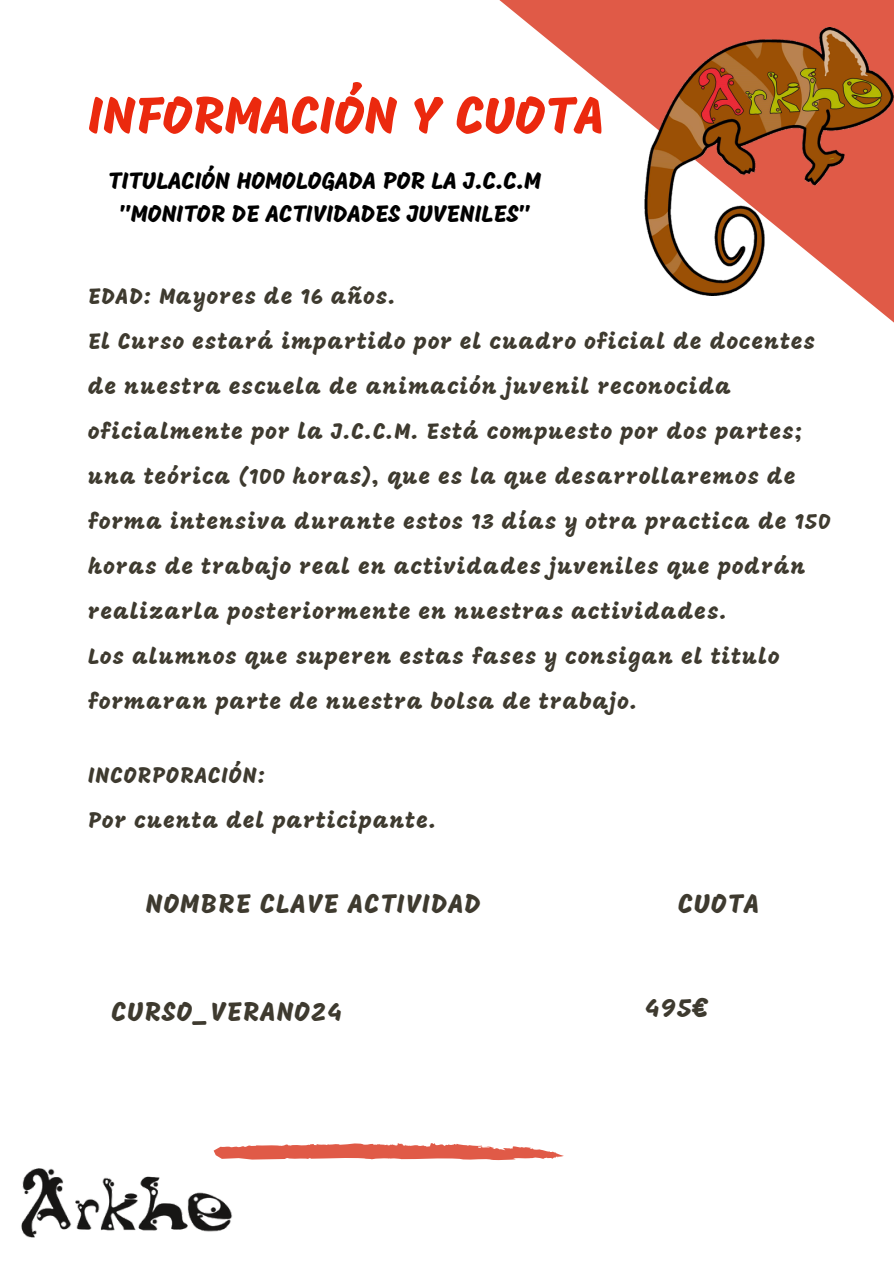
<style>
.page{position:relative;width:894px;height:1264px;background:#fff}
.page>*{position:absolute;margin:0;border:0;box-sizing:border-box;transform-origin:0 0}
.t1{font:52.5px "Mogra";color:#eb290e}
.t2{font:27px "Mogra";letter-spacing:.045em;color:#3e3a2f}
.t3{font:24px/32.7px "Mogra";color:#000;text-align:center}
.t4{font:22.5px/45px "Mogra";letter-spacing:.045em;color:#3e3a2f}
</style>
<div class="page">
<svg style="left:499px;top:0;width:394px;height:322px"></svg>
<svg style="left:232px;top:1143px;width:331px;height:17px"></svg>
<img style="left:644px;top:27px;width:249px;height:268px">
<img style="left:21px;top:1146px;width:211px;height:92px">
<h4 class="t1" style="left:88px;top:94px;width:517px">INFORMACIÓN Y CUOTA</h4>
<p class="t3" style="left:108px;top:167px;width:434px">TITULACIÓN HOMOLOGADA POR LA J.C.C.M "MONITOR DE ACTIVIDADES JUVENILES"</p>
<p class="t4" style="left:88px;top:275px;width:309px">EDAD: Mayores de 16 años.</p>
<p class="t4" style="left:88px;top:320px;width:743px">El Curso estará impartido por el cuadro oficial de docentes de nuestra escuela de animación juvenil reconocida oficialmente por la J.C.C.M. Está compuesto por dos partes; una teórica (100 horas), que es la que desarrollaremos de forma intensiva durante estos 13 días y otra practica de 150 horas de trabajo real en actividades juveniles que podrán realizarla posteriormente en nuestras actividades.</p>
<p class="t4" style="left:88px;top:635px;width:693px">Los alumnos que superen estas fases y consigan el titulo formaran parte de nuestra bolsa de trabajo.</p>
<p class="t4" style="left:88px;top:755px;width:178px">INCORPORACIÓN:</p>
<h2 class="t4" style="left:88px;top:800px;width:349px">Por cuenta del participante.</h2>
<h2 class="t2" style="left:146px;top:892px;width:336px">NOMBRE CLAVE ACTIVIDAD</h2>
<h2 class="t2" style="left:678px;top:892px;width:83px">CUOTA</h2>
<h3 class="t2" style="left:112px;top:1000px;width:232px">CURSO_VERANO24</h3>
<p class="t2" style="left:644px;top:997px;width:65px">495€</p>
</div>
